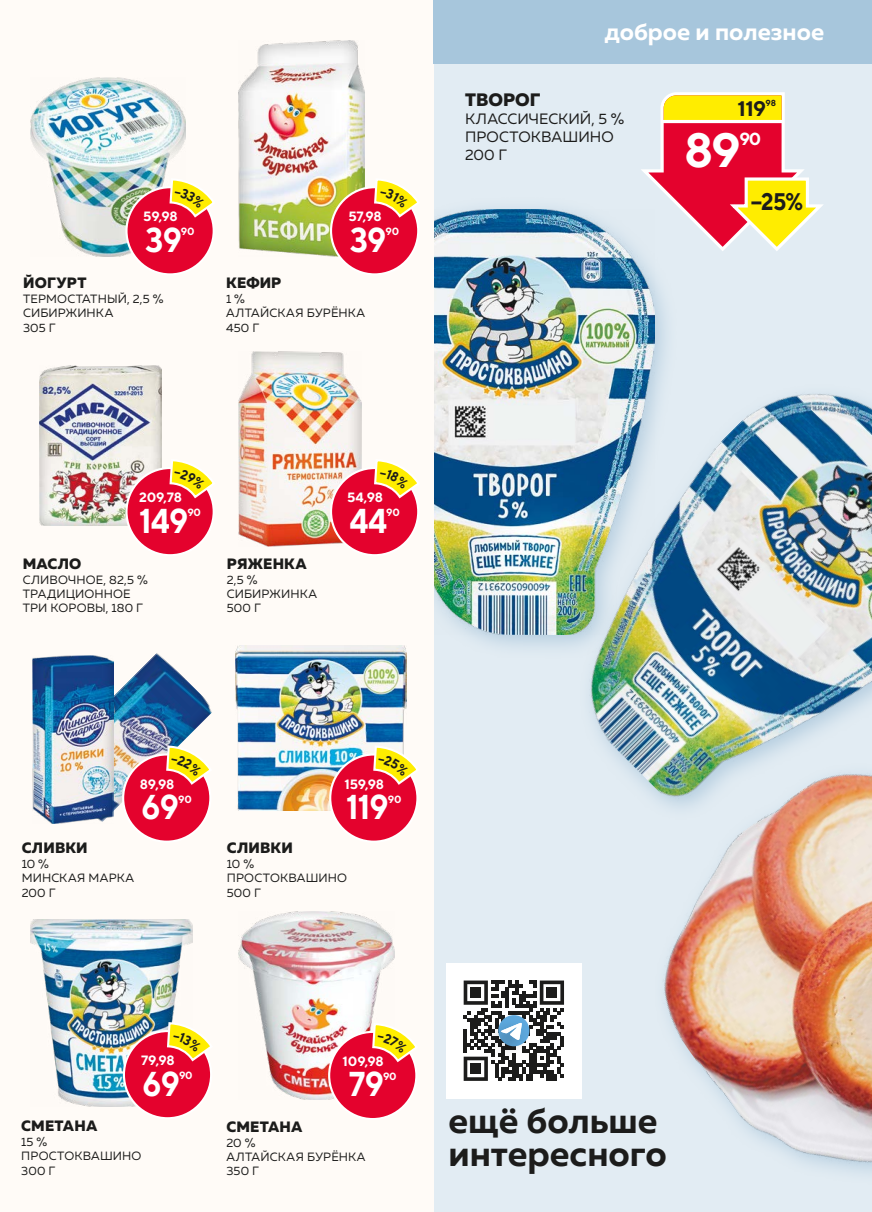
<style>
.page{position:relative;width:872px;height:1212px;background:#fff}
.page>*{position:absolute;margin:0;border:0;box-sizing:border-box;transform-origin:0 0}
.t1{font:700 48px "TT Norms";color:#fff}
.t2{font:700 36px/33px "Muller";color:#1c1c1b}
.t3{font:700 34.5px "TT Norms";letter-spacing:-.025em;color:#fff;scale:.9 1}
.t4{font:700 24px "Muller";color:#fff}
.t5{font:700 24px "TT Norms";color:#1c1c1b;scale:.9 1}
.t6{font:700 21px "TT Norms";color:#1c1c1b}
.t7{font:800 18px "Muller";color:#1c1c1b}
.t8{font:700 17.55px "TT Norms";color:#fff}
.t9{font:800 15px "Muller";letter-spacing:.015em;color:#1c1c1b}
.t10{font:15px/18px "Muller";color:#1c1c1b}
.t11{font:700 13.5px "TT Norms";letter-spacing:-.015em;color:#fff}
.t12{font:12px/14.4px "Muller";letter-spacing:.01em;color:#1c1c1b}
.t13{font:700 10.5px "TT Norms";letter-spacing:-.025em;color:#fff}
.t14{font:700 8.7px "TT Norms";color:#1c1c1b}
</style>
<div class="page">
<div style="left:431px;top:64px;width:441px;height:1148px;background:#e2ecf3"></div>
<img style="left:589px;top:393px;width:283px;height:348px">
<div style="left:354px;top:197px;width:324px;height:462px;background:#a5c3d9;opacity:.75"></div>
<img style="left:434px;top:209px;width:220px;height:426px">
<div style="left:0;top:0;width:434px;height:1212px;background:#fffbf7"></div>
<div style="left:433px;top:0;width:439px;height:64px;background:#a7c6dc"></div>
<div style="left:446px;top:963px;width:135px;height:135px;background:#fff"></div>
<svg style="left:463px;top:980px;width:101px;height:101px"></svg>
<svg style="left:636px;top:92px;width:187px;height:162px"></svg>
<hr style="left:662px;top:120px;width:120px;height:3px;background:#fff">
<img style="left:30px;top:77px;width:155px;height:179px">
<div style="left:126px;top:187px;width:88px;height:87px;background:#e4022d;border-radius:50%"></div>
<div style="left:125px;top:186px;width:90px;height:89px;border:2px solid #fff;border-radius:50%"></div>
<img style="left:238px;top:40px;width:127px;height:216px">
<div style="left:331px;top:187px;width:87px;height:87px;background:#e4022d;border-radius:50%"></div>
<img style="left:40px;top:366px;width:121px;height:159px">
<div style="left:126px;top:468px;width:88px;height:87px;background:#e4022d;border-radius:50%"></div>
<div style="left:125px;top:467px;width:90px;height:89px;border:2px solid #fff;border-radius:50%"></div>
<img style="left:238px;top:351px;width:123px;height:196px">
<div style="left:331px;top:468px;width:87px;height:87px;background:#e4022d;border-radius:50%"></div>
<img style="left:61px;top:653px;width:151px;height:157px">
<div style="left:123px;top:754px;width:87px;height:88px;background:#e4022d;border-radius:50%"></div>
<div style="left:122px;top:753px;width:89px;height:90px;border:2px solid #fff;border-radius:50%"></div>
<img style="left:33px;top:656px;width:81px;height:168px">
<img style="left:235px;top:645px;width:172px;height:165px">
<div style="left:330px;top:754px;width:87px;height:88px;background:#e4022d;border-radius:50%"></div>
<div style="left:329px;top:753px;width:89px;height:90px;border:2px solid #fff;border-radius:50%"></div>
<img style="left:30px;top:919px;width:163px;height:187px">
<div style="left:124px;top:1031px;width:87px;height:87px;background:#e4022d;border-radius:50%"></div>
<img style="left:239px;top:912px;width:155px;height:187px">
<div style="left:329px;top:1032px;width:87px;height:87px;background:#e4022d;border-radius:50%"></div>
<img style="left:604px;top:741px;width:268px;height:432px">
<svg style="left:168px;top:177px;width:47px;height:94px"></svg>
<svg style="left:373px;top:180px;width:45px;height:91px"></svg>
<svg style="left:168px;top:461px;width:47px;height:90px"></svg>
<svg style="left:373px;top:461px;width:45px;height:90px"></svg>
<svg style="left:165px;top:744px;width:47px;height:94px"></svg>
<svg style="left:372px;top:744px;width:46px;height:94px"></svg>
<svg style="left:166px;top:1021px;width:45px;height:93px"></svg>
<svg style="left:371px;top:1022px;width:45px;height:93px"></svg>
<h3 class="t4" style="left:604px;top:17px;width:221px">доброе и полезное</h3>
<p class="t11" style="left:143px;top:208px;width:36px">59,98</p>
<p class="t11" style="left:348px;top:208px;width:35px">57,98</p>
<h3 class="t7" style="left:465px;top:89px;width:77px">ТВОРОГ</h3>
<p class="t10" style="left:465px;top:110px;width:161px">КЛАССИЧЕСКИЙ, 5 %<br>ПРОСТОКВАШИНО<br>200 Г</p>
<h3 class="t6" style="left:737px;top:95px;width:30px">119</h3>
<p class="t14" style="left:765px;top:98px;width:12px">98</p>
<h1 class="t1" style="left:684px;top:120px;width:58px">89</h1>
<h3 class="t8" style="left:739px;top:128px;width:23px">90</h3>
<h3 class="t5" style="left:751px;top:186px;width:59px">−25%</h3>
<h3 class="t3" style="left:146px;top:218px;width:42px">39</h3>
<p class="t13" style="left:181px;top:225px;width:15px">90</p>
<h3 class="t3" style="left:350px;top:218px;width:42px">39</h3>
<p class="t13" style="left:385px;top:225px;width:15px">90</p>
<p class="t9" style="left:23px;top:274px;width:65px">ЙОГУРТ</p>
<p class="t12" style="left:23px;top:291px;width:142px">ТЕРМОСТАТНЫЙ, 2,5 %<br>СИБИРЖИНКА<br>305 Г</p>
<p class="t9" style="left:226px;top:274px;width:57px">КЕФИР</p>
<p class="t12" style="left:226px;top:291px;width:141px">1 %<br>АЛТАЙСКАЯ БУРЁНКА<br>450 Г</p>
<p class="t11" style="left:139px;top:489px;width:45px">209,78</p>
<p class="t11" style="left:347px;top:489px;width:37px">54,98</p>
<h3 class="t3" style="left:139px;top:499px;width:56px">149</h3>
<p class="t13" style="left:187px;top:506px;width:15px">90</p>
<h3 class="t3" style="left:349px;top:499px;width:43px">44</h3>
<p class="t13" style="left:386px;top:506px;width:15px">90</p>
<p class="t9" style="left:23px;top:554px;width:60px">МАСЛО</p>
<p class="t12" style="left:23px;top:572px;width:127px">СЛИВОЧНОЕ, 82,5 %<br>ТРАДИЦИОННОЕ<br>ТРИ КОРОВЫ, 180 Г</p>
<p class="t9" style="left:227px;top:554px;width:82px">РЯЖЕНКА</p>
<p class="t12" style="left:227px;top:572px;width:92px">2,5 %<br>СИБИРЖИНКА<br>500 Г</p>
<p class="t11" style="left:140px;top:775px;width:36px">89,98</p>
<p class="t11" style="left:344px;top:775px;width:41px">159,98</p>
<h3 class="t3" style="left:142px;top:785px;width:43px">69</h3>
<p class="t13" style="left:178px;top:792px;width:15px">90</p>
<h3 class="t3" style="left:346px;top:785px;width:49px">119</h3>
<p class="t13" style="left:388px;top:792px;width:15px">90</p>
<p class="t9" style="left:22px;top:839px;width:67px">СЛИВКИ</p>
<p class="t12" style="left:22px;top:856px;width:114px">10 %<br>МИНСКАЯ МАРКА<br>200 Г</p>
<p class="t9" style="left:227px;top:839px;width:67px">СЛИВКИ</p>
<p class="t12" style="left:227px;top:856px;width:122px">10 %<br>ПРОСТОКВАШИНО<br>500 Г</p>
<p class="t11" style="left:141px;top:1052px;width:35px">79,98</p>
<p class="t11" style="left:343px;top:1052px;width:43px">109,98</p>
<h3 class="t3" style="left:142px;top:1062px;width:43px">69</h3>
<p class="t13" style="left:179px;top:1069px;width:15px">90</p>
<h3 class="t3" style="left:349px;top:1063px;width:40px">79</h3>
<p class="t13" style="left:383px;top:1070px;width:15px">90</p>
<p class="t9" style="left:21px;top:1117px;width:78px">СМЕТАНА</p>
<p class="t12" style="left:21px;top:1134px;width:122px">15 %<br>ПРОСТОКВАШИНО<br>300 Г</p>
<p class="t9" style="left:226px;top:1117px;width:78px">СМЕТАНА</p>
<p class="t12" style="left:226px;top:1135px;width:141px">20 %<br>АЛТАЙСКАЯ БУРЁНКА<br>350 Г</p>
<h2 class="t2" style="left:448px;top:1104px;width:220px">ещё больше интересного</h2>
</div>
